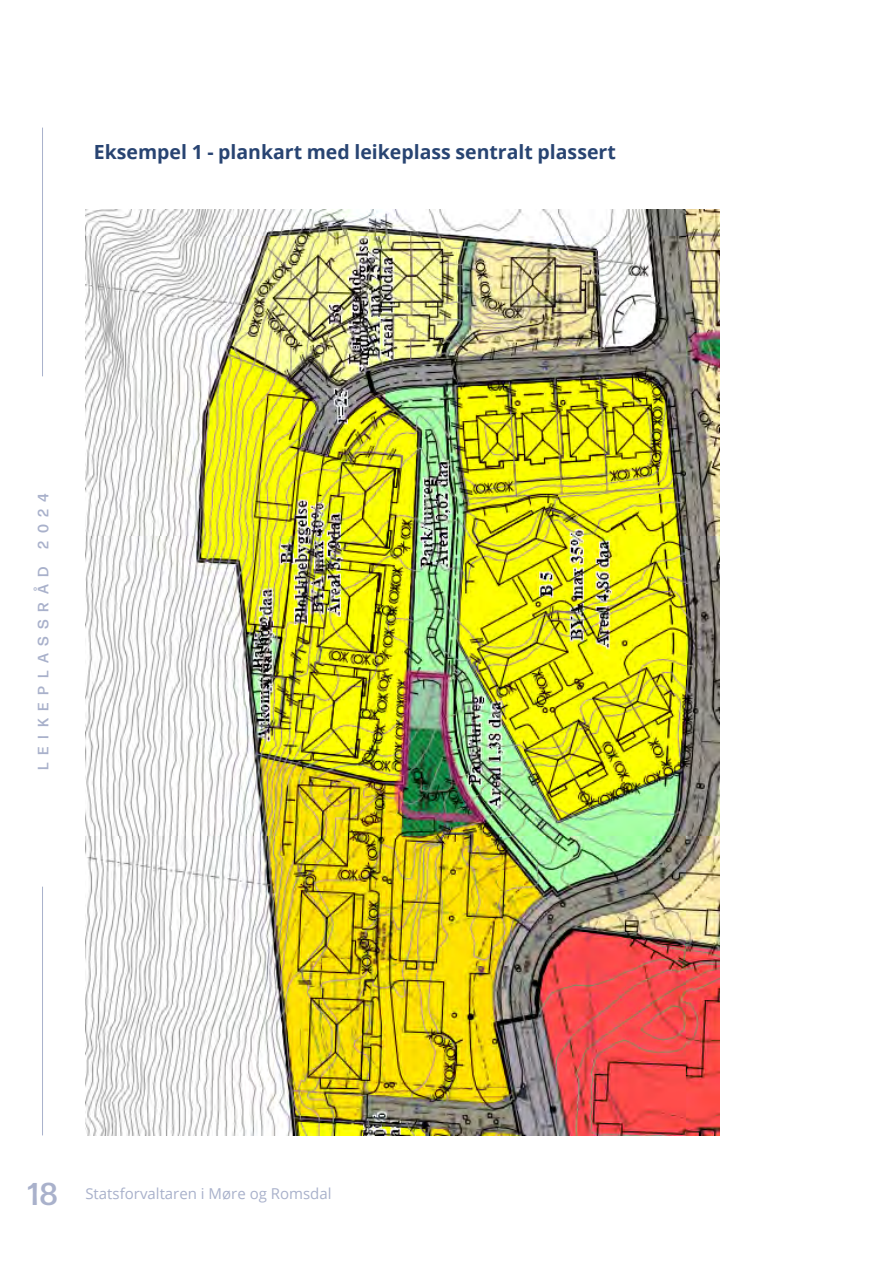
<style>
.page{position:relative;width:893px;height:1263px;background:#fff}
.page>*{position:absolute;margin:0;border:0;box-sizing:border-box;transform-origin:0 0}
.t1{font:500 31.5px "Forma DJR Micro";color:#a9b1cb}
.Eksempel_med_RØD_skrift{font:700 19.5px "Open Sans";color:#284472}
.t2{font:15px "Open Sans";color:#a9b1cb}
.t3{font:500 15px "Forma DJR Micro";letter-spacing:.5em;color:#a9b1cb}
</style>
<div class="page">
<hr style="left:42px;top:128px;width:1px;height:248px;background:#a9b1cb">
<hr style="left:42px;top:887px;width:1px;height:248px;background:#a9b1cb">
<img style="left:86px;top:209px;width:633px;height:926px">
<h3 class="Eksempel_med_RØD_skrift" style="left:94px;top:138px;width:523px">Eksempel 1 - plankart med leikeplass sentralt plassert</h3>
<p class="t3" style="left:34px;top:770px;width:278px;rotate:-90deg">LEIKEPLASSRÅD 2024</p>
<h1 class="t1" style="left:27px;top:1174px;width:32px">18</h1>
<p class="t2" style="left:85px;top:1183px;width:248px">Statsforvaltaren i Møre og Romsdal</p>
</div>
